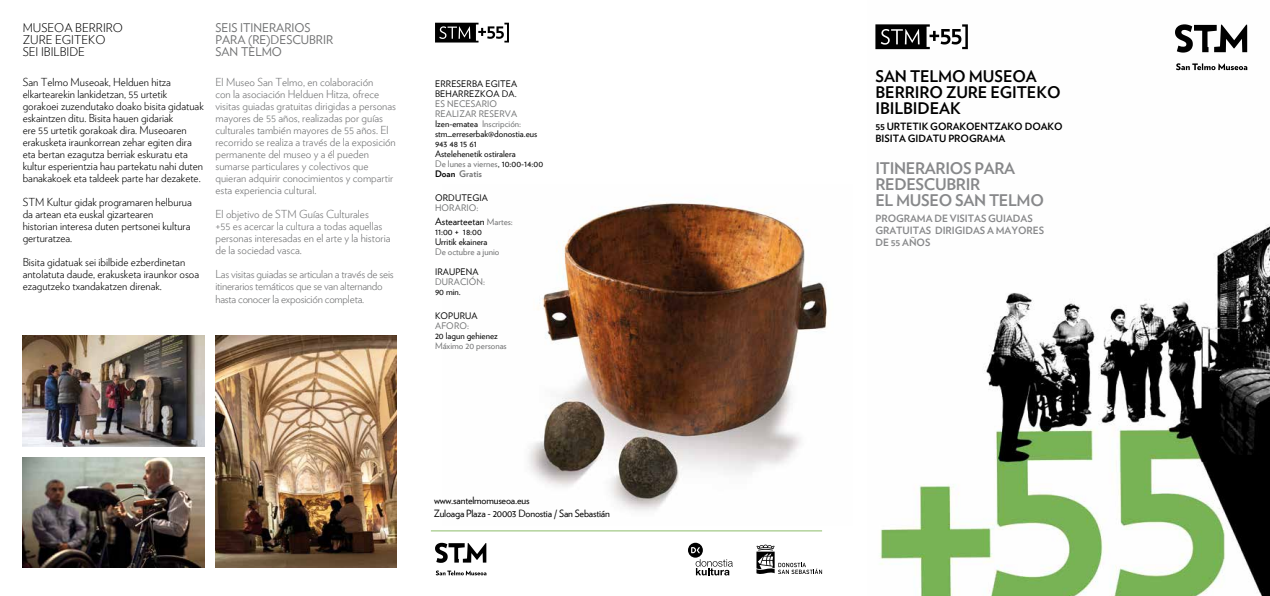
<style>
.page{position:relative;width:1270px;height:596px;background:#fff}
.page>*{position:absolute;margin:0;border:0;box-sizing:border-box;transform-origin:0 0}
.t1{font:700 16px/16px "Verlag";letter-spacing:-.005em;color:#000}
.t2{font:700 16px/16px "Verlag";letter-spacing:-.02em;color:#87888a}
.t3{font:12px/12px "Verlag";color:#707172}
.t4{font:300 12px/12px "Verlag";color:#000}
.t5{font:300 11px/12px "Verlag";color:#000}
.t6{font:300 11px/12px "Verlag";color:#707172}
.t7{font:300 11px/12px "Verlag";letter-spacing:-.02em;color:#707172}
.t8{font:10px "Verlag";letter-spacing:-.02em;color:#000}
.t9{font:700 10px "Verlag";letter-spacing:-.005em;color:#87888a}
.t10{font:700 10px/12px "Verlag";letter-spacing:-.005em;color:#000}
.t11{font:10px "Verlag";color:#000}
.t12{font:9px/10px "Verlag";color:#000}
.t13{font:9px "Verlag";color:#707172}
.s1{color:#707172}
.s2{font-weight:700}
.s3{font-weight:700;color:#707172}
.s4{font-size:9px;color:#707172}
</style>
<div class="page">
<img style="left:875px;top:24px;width:395px;height:571px">
<img style="left:528px;top:202px;width:300px;height:309px">
<svg style="left:688px;top:542px;width:45px;height:33px"></svg>
<svg style="left:756px;top:544px;width:66px;height:30px"></svg>
<svg style="left:435px;top:23px;width:74px;height:19px"></svg>
<hr style="left:431px;top:530px;width:391px;height:1px;background:#8dbc6a">
<svg style="left:435px;top:542px;width:51px;height:33px"></svg>
<svg style="left:1175px;top:24px;width:72px;height:46px"></svg>
<svg style="left:875px;top:24px;width:93px;height:25px"></svg>
<img style="left:23px;top:335px;width:181px;height:110px">
<img style="left:23px;top:457px;width:181px;height:110px">
<img style="left:215px;top:335px;width:182px;height:232px">
<p class="t4" style="left:23px;top:21px;width:102px">MUSEOA BERRIRO<br>ZURE EGITEKO<br>SEI IBILBIDE</p>
<p class="t3" style="left:215px;top:21px;width:119px">SEIS ITINERARIOS<br>PARA (RE)DESCUBRIR<br>SAN TELMO</p>
<p class="t5" style="left:23px;top:76px;width:183px">San Telmo Museoak, Helduen hitza elkartearekin lankidetzan, 55 urtetik gorakoei zuzendutako doako bisita gidatuak eskaintzen ditu. Bisita hauen gidariak<br>ere 55 urtetik gorakoak dira. Museoaren erakusketa iraunkorrean zehar egiten dira eta bertan ezagutza berriak eskuratu eta kultur esperientzia hau partekatu nahi duten banakakoek eta taldeek parte har dezakete.</p>
<p class="t5" style="left:23px;top:196px;width:171px">STM Kultur gidak programaren helburua da artean eta euskal gizartearen<br>historian interesa duten pertsonei kultura gerturatzea.</p>
<p class="t5" style="left:23px;top:256px;width:178px">Bisita gidatuak sei ibilbide ezberdinetan antolatuta daude, erakusketa iraunkor osoa ezagutzeko txandakatzen direnak.</p>
<p class="t6" style="left:215px;top:76px;width:182px">El Museo San Telmo, en colaboración<br>con la asociación Helduen Hitza, ofrece visitas guiadas gratuitas dirigidas a personas mayores de 55 años, realizadas por guías culturales también mayores de 55 años. El recorrido se realiza a través de la exposición permanente del museo y a él pueden sumarse particulares y colectivos que quieran adquirir conocimientos y compartir esta experiencia cultural.</p>
<p class="t6" style="left:215px;top:208px;width:177px">El objetivo de STM Guías Culturales<br>+55 es acercar la cultura a todas aquellas personas interesadas en el arte y la historia de la sociedad vasca.</p>
<p class="t7" style="left:215px;top:268px;width:180px">Las visitas guiadas se articulan a través de seis itinerarios temáticos que se van alternando hasta conocer la exposición completa.</p>
<p class="t12" style="left:435px;top:78px;width:84px">ERRESERBA EGITEA<br>BEHARREZKOA DA.</p>
<p class="t12" style="left:435px;top:98px;width:110px"><span class="s1">ES NECESARIO<br>REALIZAR RESERVA<br></span>Izen-ematea <span class="s1">Inscripción: </span>stm_erreserbak@donostia.eus<br>943 48 15 61<br>Astelehenetik ostiralera<br><span class="s1">De lunes a viernes</span>, 10:00-14:00<br><span class="s2">DOAN</span> <span class="s3">GRATIS</span></p>
<p class="t12" style="left:435px;top:192px;width:54px">ORDUTEGIA</p>
<p class="t13" style="left:435px;top:201px;width:45px">HORARIO:</p>
<p class="t11" style="left:435px;top:214px;width:79px">Astearteetan <span class="s4">Martes:</span></p>
<p class="t12" style="left:435px;top:226px;width:54px">11:00 + 18:00<br>Urritik ekainera</p>
<p class="t13" style="left:435px;top:245px;width:66px">De octubre a junio</p>
<p class="t12" style="left:435px;top:266px;width:45px">IRAUPENA</p>
<p class="t13" style="left:435px;top:275px;width:7px">duraci</p>
<p class="t13" style="left:469px;top:275px;width:18px">óN:</p>
<p class="t12" style="left:435px;top:286px;width:27px">90 min.</p>
<p class="t12" style="left:435px;top:310px;width:44px">KOPURUA</p>
<p class="t13" style="left:435px;top:319px;width:36px">AFORO:</p>
<p class="t12" style="left:435px;top:330px;width:64px">20 lagun gehienez</p>
<p class="t13" style="left:435px;top:339px;width:73px">Máximo 20 personas</p>
<p class="t8" style="left:434px;top:492px;width:97px">www.santelmomuseoa.eus</p>
<p class="t8" style="left:434px;top:506px;width:178px">Zuloaga Plaza - 20003 Donostia / San Sebastián</p>
<h1 class="t1" style="left:875px;top:67px;width:187px">SAN TELMO MUSEOA<br>BERRIRO ZURE EGITEKO<br>IBILBIDEAK</h1>
<p class="t10" style="left:875px;top:119px;width:189px">55 URTETIK GORAKOENTZAKO DOAKO<br>BISITA GIDATU PROGRAMA</p>
<h1 class="t2" style="left:875px;top:159px;width:170px">ITINERARIOS PARA<br>REDESCUBRIR<br>EL MUSEO SAN TELMO</h1>
<p class="t9" style="left:875px;top:211px;width:15px">PROGRAMA</p>
<p class="t9" style="left:934px;top:211px;width:29px">DE VISITAS</p>
<p class="t9" style="left:988px;top:211px;width:8px">GUIADAS</p>
<p class="t9" style="left:875px;top:223px;width:8px">GRATUITAS</p>
<p class="t9" style="left:935px;top:223px;width:7px">DIRIGIDAS</p>
<p class="t9" style="left:987px;top:223px;width:39px">AMAYORES</p>
<p class="t9" style="left:875px;top:235px;width:49px">DE 55 AÑOS</p>
</div>
